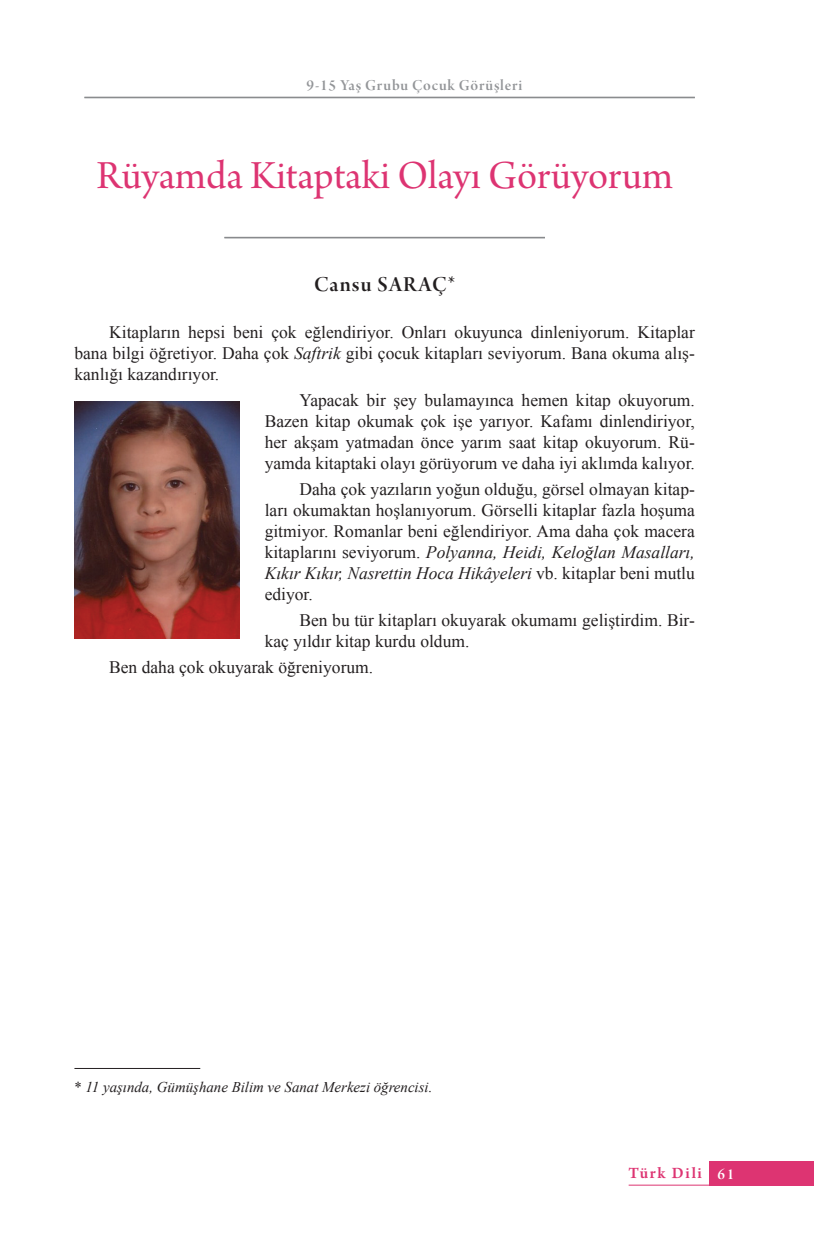
<style>
.page{position:relative;width:819px;height:1241px;background:#fff}
.page>*{position:absolute;margin:0;border:0;box-sizing:border-box;transform-origin:0 0}
.Konu_Adı{font:42px "Arno Pro Subhead";color:#dd3472}
.Yazar_Adı{font:22.75px "Arno Pro Smbd Display";letter-spacing:.045em;color:#231f20}
.t1{font:17.5px/21px "Times New Roman";color:#231f20;text-align:justify}
.t2{font:600 16.62px "Arno Pro";letter-spacing:.1em;color:#dd3472}
.t3{font:16.1px "Arno Pro Smbd Display";letter-spacing:.05em;color:#939598}
.Dipnot{font:italic 14.88px "Times New Roman";color:#231f20}
.s1{font-style:italic}
.s2{font-style:normal}
.s3{font-family:"Arno Pro Smbd Display";font-weight:400;font-size:16.1px;color:#fff}
</style>
<div class="page">
<hr style="left:84px;top:97px;width:610px;height:1px;background:#808285">
<div style="left:709px;top:1160px;width:105px;height:25px;background:#dd3472"></div>
<hr style="left:628px;top:1184px;width:81px;height:1px;background:#dd3472">
<hr style="left:74px;top:1067px;width:126px;height:1px;background:#231f20">
<hr style="left:224px;top:237px;width:321px;height:1px;background:#808285">
<img style="left:74px;top:401px;width:166px;height:237px">
<p class="t3" style="left:306px;top:76px;width:217px">9-15 Yaş Grubu Çocuk Görüşleri</p>
<p class="Konu_Adı" style="left:96px;top:151px;width:578px">Rüyamda Kitaptaki Olayı Görüyorum</p>
<p class="Yazar_Adı" style="left:314px;top:272px;width:142px">Cansu SARAÇ*</p>
<p class="t1" style="left:74px;top:321px;width:622px;text-indent:35px">Kitapların hepsi beni çok eğlendiriyor. Onları okuyunca dinleniyorum. Kitaplar bana bilgi öğretiyor. Daha çok <span class="s1">Saftrik</span> gibi çocuk kitapları seviyorum. Bana okuma alış&shy;kanlığı kazandırıyor.</p>
<p class="t1" style="left:265px;top:389px;width:431px;text-indent:35px">Yapacak bir şey bulamayınca hemen kitap okuyorum.<br>Bazen kitap okumak çok işe yarıyor. Kafamı dinlendiriyor, her akşam yatmadan önce yarım saat kitap okuyorum. Rü&shy;yamda kitaptaki olayı görüyorum ve daha iyi aklımda kalıyor.</p>
<p class="t1" style="left:265px;top:478px;width:431px;text-indent:35px">Daha çok yazıların yoğun olduğu, görsel olmayan kitap&shy;ları okumaktan hoşlanıyorum. Görselli kitaplar fazla hoşuma gitmiyor. Romanlar beni eğlendiriyor. Ama daha çok macera kitaplarını seviyorum. <span class="s1">Polyanna, Heidi, Keloğlan Masalları, Kıkır Kıkır, Nasrettin Hoca Hikâyeleri</span> vb. kitaplar beni mutlu ediyor.</p>
<p class="t1" style="left:265px;top:609px;width:431px;text-indent:35px">Ben bu tür kitapları okuyarak okumamı geliştirdim. Bir&shy;kaç yıldır kitap kurdu oldum.</p>
<p class="t1" style="left:109px;top:656px;width:265px">Ben daha çok okuyarak öğreniyorum.</p>
<p class="Dipnot" style="left:74px;top:1076px;width:359px"><span class="s2">*</span> 11 yaşında, Gümüşhane Bilim ve Sanat Merkezi öğrencisi.</p>
<p class="t2" style="left:628px;top:1163px;width:107px">Türk Dili <span class="s3">61</span></p>
</div>
